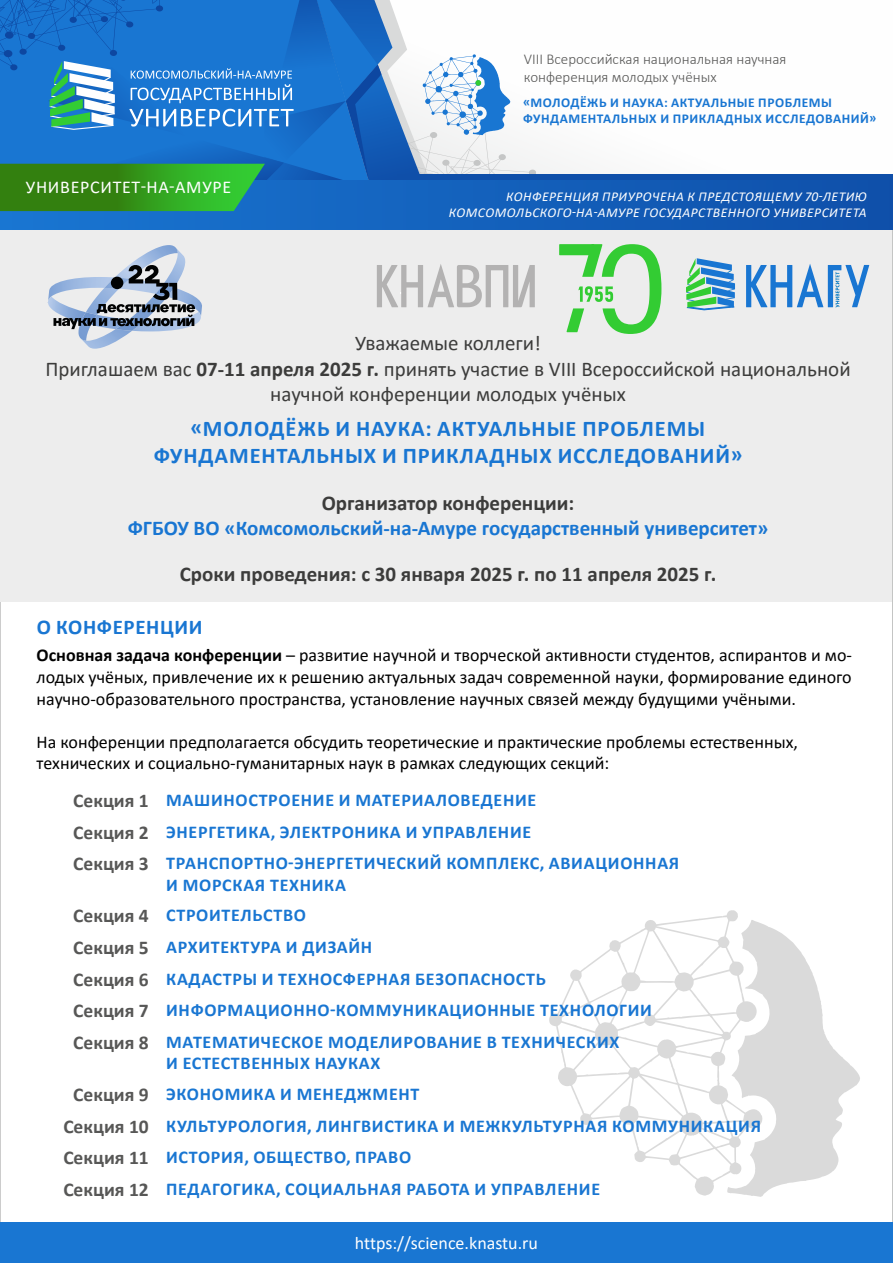
<style>
.page{position:relative;width:893px;height:1263px;background:#fff}
.page>*{position:absolute;margin:0;border:0;box-sizing:border-box;transform-origin:0 0}
.t1{font:700 22.5px/27px "Calibri";letter-spacing:.04em;color:#1976d2;text-align:center}
.t2{font:21px/25.2px "Calibri";color:#3c3c3b;text-align:center}
.t3{font:700 21px "Calibri";color:#3c3c3b}
.t4{font:700 21px "Calibri";color:#1976d2}
.t5{font:700 21px "Calibri";letter-spacing:.03em;color:#1976d2}
.t6{font:700 18px/31.3px "Calibri";letter-spacing:.04em;color:#1976d2}
.t7{font:18px/21.6px "Calibri";color:#000;text-align:justify}
.t8{font:18px "Calibri";color:#fff}
.t9{font:18px "Calibri";letter-spacing:.04em;color:#fff}
.t10{font:300 15px/18px "Calibri";color:#575756}
.t11{font:italic 13.5px/16.2px "Calibri";letter-spacing:.04em;color:#fff;text-align:right}
.t12{font:700 13.5px/16.2px "Calibri";letter-spacing:.04em;color:#1976d2}
.s1{font-weight:700}
.s2{font-size:19.5px;color:#575756}
</style>
<div class="page">
<svg style="left:549px;top:910px;width:311px;height:287px"></svg>
<div style="left:736px;top:1001px;width:21px;height:20px;background:#dadada;border-radius:50%"></div>
<div style="left:398px;top:174px;width:495px;height:8px;background:#0f4fa9"></div>
<div style="left:1px;top:227px;width:891px;height:375px;background:#ededed"></div>
<div style="left:0;top:1222px;width:893px;height:41px;background:#1976d2"></div>
<img style="left:83px;top:250px;width:103px;height:99px">
<img style="left:78px;top:329px;width:13px;height:12px">
<svg style="left:81px;top:338px;width:5px;height:3px"></svg>
<img style="left:86px;top:245px;width:92px;height:18px">
<img style="left:91px;top:329px;width:95px;height:2px">
<img style="left:116px;top:329px;width:29px;height:2px">
<svg style="left:48px;top:263px;width:153px;height:66px"></svg>
<div style="left:0;top:181px;width:893px;height:48px;background:linear-gradient(to right,#1976d0,#0f4faa)"></div>
<svg style="left:0;top:0;width:536px;height:211px"></svg>
<svg style="left:746px;top:264px;width:123px;height:43px"></svg>
<svg style="left:686px;top:258px;width:49px;height:52px"></svg>
<svg style="left:377px;top:264px;width:158px;height:43px"></svg>
<svg style="left:559px;top:244px;width:102px;height:90px"></svg>
<p class="t9" style="left:26px;top:174px;width:207px">УНИВЕРСИТЕТ-НА-АМУРЕ</p>
<p class="t10" style="left:524px;top:50px;width:264px">VIII Всероссийская национальная научная конференция молодых учёных</p>
<p class="t12" style="left:523px;top:94px;width:355px">«МОЛОДЁЖЬ И НАУКА: АКТУАЛЬНЫЕ ПРОБЛЕМЫ<br>ФУНДАМЕНТАЛЬНЫХ И ПРИКЛАДНЫХ ИССЛЕДОВАНИЙ»</p>
<p class="t11" style="left:449px;top:188px;width:419px">КОНФЕРЕНЦИЯ ПРИУРОЧЕНА К ПРЕДСТОЯЩЕМУ 70-ЛЕТИЮ<br>КОМСОМОЛЬСКОГО-НА-АМУРЕ ГОСУДАРСТВЕННОГО УНИВЕРСИТЕТА</p>
<p class="t2" style="left:45px;top:330px;width:807px">Уважаемые коллеги!<br>Приглашаем вас <span class="s1">07-11 апреля 2025 г.</span> принять участие в VIII Всероссийской национальной научной конференции молодых учёных</p>
<p class="t1" style="left:154px;top:414px;width:590px">«МОЛОДЁЖЬ И НАУКА: АКТУАЛЬНЫЕ ПРОБЛЕМЫ<br>ФУНДАМЕНТАЛЬНЫХ И ПРИКЛАДНЫХ ИССЛЕДОВАНИЙ»</p>
<p class="t3" style="left:322px;top:488px;width:254px">Организатор конференции:</p>
<p class="t4" style="left:128px;top:513px;width:642px">ФГБОУ ВО «Комсомольский-на-Амуре государственный университет»</p>
<p class="t3" style="left:180px;top:559px;width:538px">Сроки проведения: с 30 января 2025 г. по 11 апреля 2025 г.</p>
<p class="t5" style="left:37px;top:613px;width:167px">О КОНФЕРЕНЦИИ</p>
<p class="t7" style="left:37px;top:644px;width:817px"><span class="s1">Основная задача конференции</span> – развитие научной и творческой активности студентов, аспирантов и мо&shy;лодых учёных, привлечение их к решению актуальных задач современной науки, формирование единого научно-образовательного пространства, установление научных связей между будущими учёными.</p>
<p class="t7" style="left:37px;top:731px;width:763px">На конференции предполагается обсудить теоретические и практические проблемы естественных, технических и социально-гуманитарных наук в рамках следующих секций:</p>
<p class="t6" style="left:73px;top:783px;width:608px"><span class="s2">Секция 1</span> МАШИНОСТРОЕНИЕ И МАТЕРИАЛОВЕДЕНИЕ<br><span class="s2">Секция 2</span> ЭНЕРГЕТИКА, ЭЛЕКТРОНИКА И УПРАВЛЕНИЕ<br><span class="s2">Секция 3</span> ТРАНСПОРТНО-ЭНЕРГЕТИЧЕСКИЙ КОМПЛЕКС, АВИАЦИОННАЯ</p>
<p class="t6" style="left:73px;top:868px;width:580px;text-indent:93px">И МОРСКАЯ ТЕХНИКА<br><span class="s2">Секция 4</span> СТРОИТЕЛЬСТВО<br><span class="s2">Секция 5</span> АРХИТЕКТУРА И ДИЗАЙН<br><span class="s2">Секция 6</span> КАДАСТРЫ И ТЕХНОСФЕРНАЯ БЕЗОПАСНОСТЬ<br><span class="s2">Секция 7</span> ИНФОРМАЦИОННО-КОММУНИКАЦИОННЫЕ ТЕХНОЛОГИИ <span class="s2">Секция 8</span> МАТЕМАТИЧЕСКОЕ МОДЕЛИРОВАНИЕ В ТЕХНИЧЕСКИХ</p>
<p class="t6" style="left:166px;top:1047px;width:216px">И ЕСТЕСТВЕННЫХ НАУКАХ</p>
<p class="t6" style="left:73px;top:1078px;width:348px"><span class="s2">Секция 9</span> ЭКОНОМИКА И МЕНЕДЖМЕНТ</p>
<p class="t6" style="left:63px;top:1109px;width:699px"><span class="s2">Секция 10</span> КУЛЬТУРОЛОГИЯ, ЛИНГВИСТИКА И МЕЖКУЛЬТУРНАЯ КОММУНИКАЦИЯ</p>
<p class="t6" style="left:63px;top:1141px;width:349px"><span class="s2">Секция 11</span> ИСТОРИЯ, ОБЩЕСТВО, ПРАВО</p>
<p class="t6" style="left:63px;top:1172px;width:538px"><span class="s2">Секция 12</span> ПЕДАГОГИКА, СОЦИАЛЬНАЯ РАБОТА И УПРАВЛЕНИЕ</p>
<p class="t8" style="left:355px;top:1230px;width:185px">https://science.knastu.ru</p>
<p class="t8" style="left:355px;top:1234px;width:185px">https://science.knastu.ru</p>
</div>
